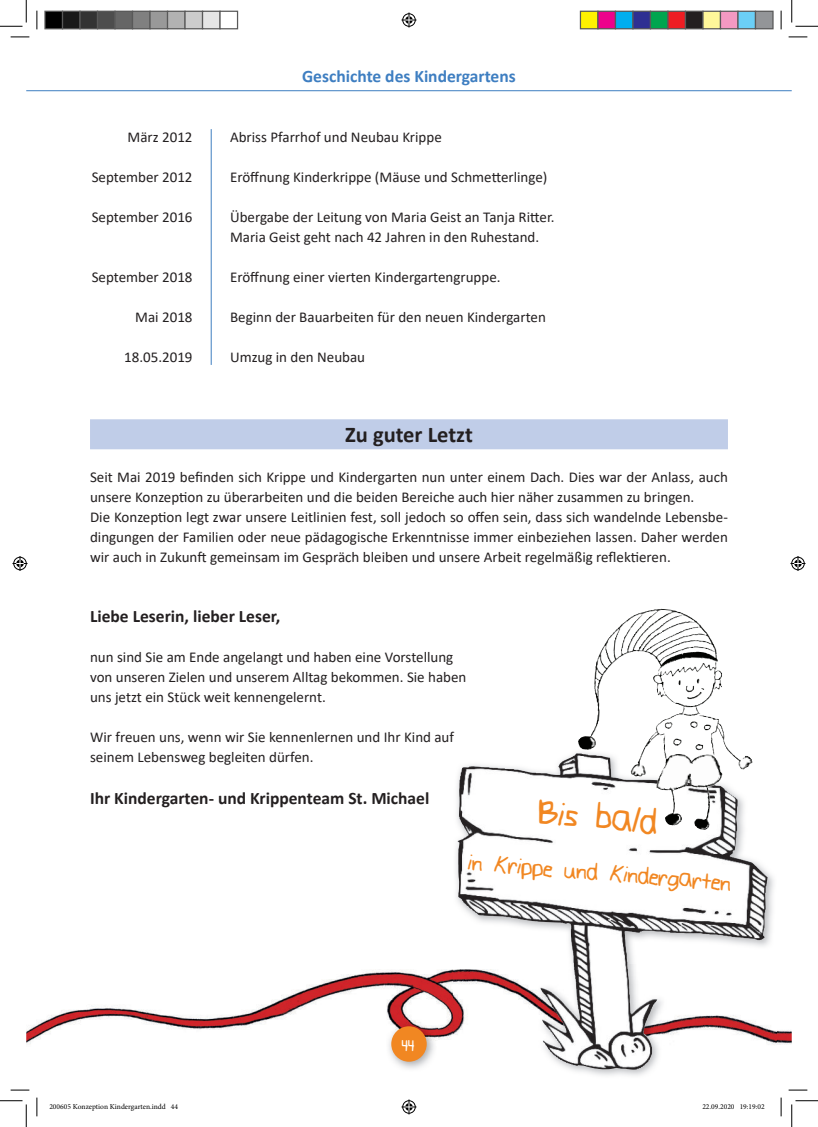
<style>
.page{position:relative;width:818px;height:1127px;background:#fff}
.page>*{position:absolute;margin:0;border:0;box-sizing:border-box;transform-origin:0 0}
.t1{font:43.75px "Kindergarten";color:#f18722}
.t2{font:28.75px "Kindergarten";color:#f18722}
.t3{font:700 22.5px "Calibri";color:#231f20}
.t4{font:20px "Kindergarten";color:#fff}
.t5{font:700 17.5px "Calibri";color:#231f20}
.t6{font:700 17.5px "Calibri";color:#3e7ec1}
.t7{font:15px/20px "Calibri";color:#231f20}
.t8{font:7.5px "Minion Pro";color:#000}
</style>
<div class="page">
<hr style="left:26px;top:90px;width:766px;height:1px;background:#3e7ec1">
<img style="left:26px;top:969px;width:766px;height:76px">
<hr style="left:211px;top:129px;width:1px;height:236px;background:#3e7ec1">
<div style="left:90px;top:419px;width:638px;height:30px;background:#c0cde8"></div>
<img style="left:386px;top:1020px;width:51px;height:49px">
<div style="left:391px;top:1025px;width:36px;height:36px;background:#f18722;border-radius:50%"></div>
<img style="left:453px;top:748px;width:324px;height:328px">
<img style="left:458px;top:753px;width:122px;height:278px">
<img style="left:597px;top:609px;width:64px;height:52px">
<svg style="left:11px;top:36px;width:18px;height:2px"></svg>
<svg style="left:788px;top:36px;width:19px;height:2px"></svg>
<svg style="left:11px;top:1089px;width:18px;height:1px"></svg>
<svg style="left:788px;top:1089px;width:19px;height:1px"></svg>
<svg style="left:36px;top:11px;width:2px;height:18px"></svg>
<svg style="left:36px;top:1097px;width:2px;height:18px"></svg>
<svg style="left:780px;top:11px;width:2px;height:18px"></svg>
<svg style="left:780px;top:1097px;width:2px;height:18px"></svg>
<svg style="left:0;top:0;width:27px;height:27px"></svg>
<svg style="left:0;top:1100px;width:27px;height:26px"></svg>
<svg style="left:791px;top:0;width:27px;height:27px"></svg>
<svg style="left:791px;top:1100px;width:27px;height:26px"></svg>
<svg style="left:401px;top:13px;width:15px;height:15px"></svg>
<svg style="left:401px;top:1099px;width:15px;height:15px"></svg>
<svg style="left:13px;top:556px;width:15px;height:15px"></svg>
<svg style="left:790px;top:556px;width:15px;height:15px"></svg>
<div style="left:45px;top:11px;width:18px;height:18px;background:#000"></div>
<div style="left:44px;top:11px;width:19px;height:18px;border:1px solid #595959"></div>
<div style="left:63px;top:11px;width:17px;height:18px;background:#191919"></div>
<div style="left:62px;top:11px;width:19px;height:18px;border:1px solid #595959"></div>
<div style="left:80px;top:11px;width:18px;height:18px;background:#333"></div>
<div style="left:79px;top:11px;width:19px;height:18px;border:1px solid #595959"></div>
<div style="left:98px;top:11px;width:17px;height:18px;background:#4d4d4d"></div>
<div style="left:97px;top:11px;width:19px;height:18px;border:1px solid #595959"></div>
<div style="left:115px;top:11px;width:18px;height:18px;background:#666"></div>
<div style="left:114px;top:11px;width:19px;height:18px;border:1px solid #595959"></div>
<div style="left:133px;top:11px;width:17px;height:18px;background:#808080"></div>
<div style="left:132px;top:11px;width:19px;height:18px;border:1px solid #595959"></div>
<div style="left:150px;top:11px;width:18px;height:18px;background:#999"></div>
<div style="left:149px;top:11px;width:19px;height:18px;border:1px solid #595959"></div>
<div style="left:168px;top:11px;width:17px;height:18px;background:#b2b2b2"></div>
<div style="left:167px;top:11px;width:19px;height:18px;border:1px solid #595959"></div>
<div style="left:185px;top:11px;width:18px;height:18px;background:#ccc"></div>
<div style="left:184px;top:11px;width:19px;height:18px;border:1px solid #595959"></div>
<div style="left:203px;top:11px;width:17px;height:18px;background:#e5e5e5"></div>
<div style="left:202px;top:11px;width:19px;height:18px;border:1px solid #595959"></div>
<div style="left:219px;top:11px;width:19px;height:18px;border:1px solid #595959"></div>
<div style="left:580px;top:11px;width:18px;height:18px;background:#fff101"></div>
<div style="left:580px;top:11px;width:18px;height:18px;border:1px solid #595959"></div>
<div style="left:598px;top:11px;width:17px;height:18px;background:#ed028c"></div>
<div style="left:597px;top:11px;width:19px;height:18px;border:1px solid #595959"></div>
<div style="left:615px;top:11px;width:18px;height:18px;background:#00aeef"></div>
<div style="left:615px;top:11px;width:18px;height:18px;border:1px solid #595959"></div>
<div style="left:633px;top:11px;width:17px;height:18px;background:#2e3092"></div>
<div style="left:632px;top:11px;width:19px;height:18px;border:1px solid #595959"></div>
<div style="left:650px;top:11px;width:18px;height:18px;background:#00a54f"></div>
<div style="left:650px;top:11px;width:18px;height:18px;border:1px solid #595959"></div>
<div style="left:668px;top:11px;width:17px;height:18px;background:#ee1d23"></div>
<div style="left:667px;top:11px;width:19px;height:18px;border:1px solid #595959"></div>
<div style="left:685px;top:11px;width:18px;height:18px;background:#231f20"></div>
<div style="left:685px;top:11px;width:18px;height:18px;border:1px solid #595959"></div>
<div style="left:703px;top:11px;width:17px;height:18px;background:#fff79a"></div>
<div style="left:702px;top:11px;width:19px;height:18px;border:1px solid #595959"></div>
<div style="left:720px;top:11px;width:18px;height:18px;background:#f499c2"></div>
<div style="left:720px;top:11px;width:18px;height:18px;border:1px solid #595959"></div>
<div style="left:738px;top:11px;width:17px;height:18px;background:#6bcff6"></div>
<div style="left:737px;top:11px;width:19px;height:18px;border:1px solid #595959"></div>
<div style="left:755px;top:11px;width:18px;height:18px;background:#939598"></div>
<div style="left:755px;top:11px;width:18px;height:18px;border:1px solid #595959"></div>
<p class="t6" style="left:302px;top:64px;width:215px">Geschichte des Kindergartens</p>
<p class="t7" style="left:128px;top:127px;width:66px">März 2012</p>
<p class="t7" style="left:230px;top:127px;width:213px">Abriss Pfarrhof und Neubau Krippe</p>
<p class="t7" style="left:92px;top:167px;width:102px">September 2012</p>
<p class="t7" style="left:230px;top:167px;width:319px">Eröffnung Kinderkrippe (Mäuse und Schmetterlinge)</p>
<p class="t7" style="left:92px;top:207px;width:102px">September 2016</p>
<p class="t7" style="left:230px;top:207px;width:326px">Übergabe der Leitung von Maria Geist an Tanja Ritter.<br>Maria Geist geht nach 42 Jahren in den Ruhestand.</p>
<p class="t7" style="left:92px;top:267px;width:102px">September 2018</p>
<p class="t7" style="left:230px;top:267px;width:272px">Eröffnung einer vierten Kindergartengruppe.</p>
<p class="t7" style="left:135px;top:307px;width:59px">Mai 2018</p>
<p class="t7" style="left:230px;top:307px;width:317px">Beginn der Bauarbeiten für den neuen Kindergarten</p>
<p class="t7" style="left:124px;top:347px;width:70px">18.05.2019</p>
<p class="t7" style="left:230px;top:347px;width:137px">Umzug in den Neubau</p>
<h3 class="t3" style="left:345px;top:419px;width:129px">Zu guter Letzt</h3>
<p class="t7" style="left:90px;top:467px;width:639px">Seit Mai 2019 befinden sich Krippe und Kindergarten nun unter einem Dach. Dies war der Anlass, auch unsere Konzeption zu überarbeiten und die beiden Bereiche auch hier näher zusammen zu bringen.<br>Die Konzeption legt zwar unsere Leitlinien fest, soll jedoch so offen sein, dass sich wandelnde Lebensbe&shy;dingungen der Familien oder neue pädagogische Erkenntnisse immer einbeziehen lassen. Daher werden wir auch in Zukunft gemeinsam im Gespräch bleiben und unsere Arbeit regelmäßig reflektieren.</p>
<p class="t5" style="left:90px;top:604px;width:192px">Liebe Leserin, lieber Leser,</p>
<p class="t7" style="left:90px;top:647px;width:378px">nun sind Sie am Ende angelangt und haben eine Vorstellung von unseren Zielen und unserem Alltag bekommen. Sie haben uns jetzt ein Stück weit kennengelernt.</p>
<p class="t7" style="left:90px;top:727px;width:366px">Wir freuen uns, wenn wir Sie kennenlernen und Ihr Kind auf seinem Lebensweg begleiten dürfen.</p>
<p class="t5" style="left:90px;top:785px;width:341px">Ihr Kindergarten- und Krippenteam St. Michael</p>
<h1 class="t1" style="left:540px;top:795px;width:121px;rotate:5deg">Bis bald</h1>
<h2 class="t2" style="left:469px;top:849px;width:265px;rotate:5deg">in Krippe und Kindergarten</h2>
<h3 class="t4" style="left:402px;top:1038px;width:14px">44</h3>
<p class="t8" style="left:49px;top:1103px;width:130px">200605 Konzeption Kindergarten.indd 44</p>
<p class="t8" style="left:702px;top:1103px;width:64px">22.09.2020 19:19:02</p>
</div>
